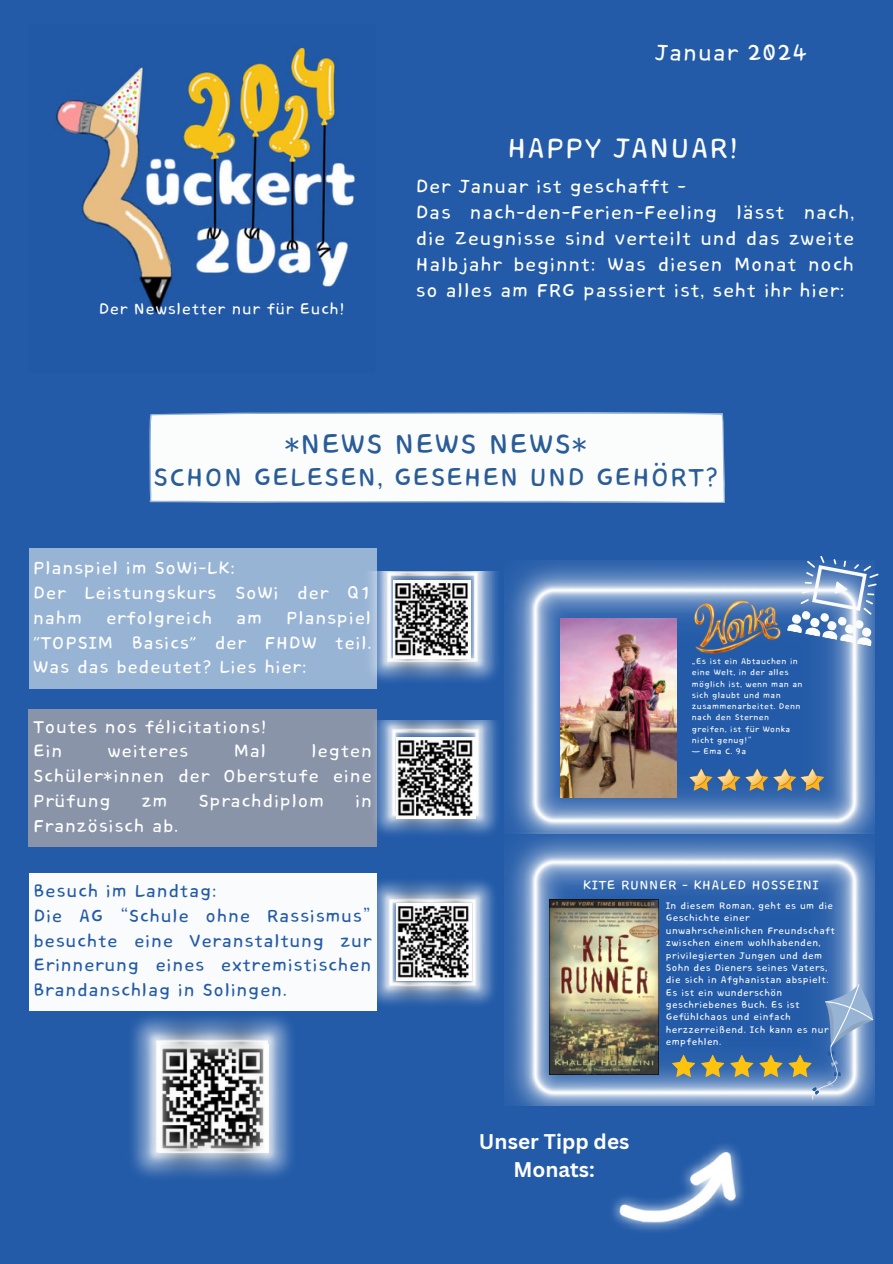
<style>
.page{position:relative;width:893px;height:1264px;background:#fff}
.page>*{position:absolute;margin:0;border:0;box-sizing:border-box;transform-origin:0 0}
.t1{font:35.55px "Core Bandi Face";color:#2a5c97}
.t2{font:35.55px "Core Bandi Face";color:#fafbfc}
.t3{font:32.55px "Core Bandi Face";color:#2a5c97}
.t4{font:28.65px "Core Bandi Face";color:#fbfdfd}
.t5{font:24px/25.8px "Core Bandi Face";color:#fff}
.t6{font:22.5px/24.8px "Core Bandi Face";color:#fff}
.t7{font:22.5px/24.8px "Core Bandi Face";color:#235ba8}
.t8{font:700 20.7px/28.2px "Canva Sans";color:#fff;text-align:center}
.t9{font:19.8px "Core Bandi Face";color:#fff}
.t10{font:16.5px "Core Bandi Face";color:#fefefe}
.t11{font:12px/12.3px "Core Bandi Face";color:#fff}
.t12{font:10.5px/11.2px "Core Bandi Face";color:#fff}
</style>
<div class="page">
<div style="left:0;top:0;width:892px;height:1263px;background:#235ba8"></div>
<div style="left:29px;top:548px;width:347px;height:141px;background:#98b4d5"></div>
<img style="left:370px;top:571px;width:127px;height:114px">
<div style="left:149px;top:412px;width:576px;height:91px;background:#fbfdfd"></div>
<div style="left:29px;top:873px;width:347px;height:137px;background:#fafbfc"></div>
<div style="left:29px;top:708px;width:348px;height:138px;background:#8994a9"></div>
<img style="left:504px;top:560px;width:370px;height:545px">
<img style="left:375px;top:720px;width:123px;height:115px">
<img style="left:612px;top:1144px;width:132px;height:87px">
<svg style="left:786px;top:556px;width:92px;height:90px"></svg>
<img style="left:561px;top:619px;width:115px;height:178px">
<img style="left:55px;top:45px;width:304px;height:269px">
<img style="left:376px;top:876px;width:119px;height:132px">
<img style="left:549px;top:899px;width:109px;height:175px">
<img style="left:692px;top:599px;width:90px;height:55px">
<svg style="left:672px;top:983px;width:201px;height:116px"></svg>
<svg style="left:689px;top:768px;width:135px;height:23px"></svg>
<img style="left:800px;top:768px;width:17px;height:17px">
<img style="left:394px;top:580px;width:76px;height:79px">
<img style="left:396px;top:737px;width:80px;height:81px">
<img style="left:396px;top:904px;width:75px;height:76px">
<img style="left:127px;top:1010px;width:171px;height:167px">
<h3 class="t4" style="left:655px;top:39px;width:154px">Januar 2024</h3>
<h1 class="t2" style="left:507px;top:130px;width:233px">HAPPY JANUAR!</h1>
<h3 class="t9" style="left:99px;top:299px;width:248px">Der Newsletter nur für Euch!</h3>
<h3 class="t5" style="left:416px;top:175px;width:440px">Der Januar ist geschafft -<br>Das nach-den-Ferien-Feeling lässt nach, die Zeugnisse sind verteilt und das zweite Halbjahr beginnt: Was diesen Monat noch so alles am FRG passiert ist, seht ihr hier:</h3>
<h1 class="t1" style="left:284px;top:425px;width:304px">*NEWS NEWS NEWS*</h1>
<h2 class="t3" style="left:153px;top:461px;width:567px">SCHON GELESEN, GESEHEN UND GEHÖRT?</h2>
<h3 class="t6" style="left:33px;top:556px;width:340px">Planspiel im SoWi-LK:<br>Der Leistungskurs SoWi der Q1 nahm erfolgreich am Planspiel "TOPSIM Basics" der FHDW teil.<br>Was das bedeutet? Lies hier:</h3>
<h3 class="t6" style="left:33px;top:715px;width:236px">Toutes nos félicitations!<br>Ein</h3>
<h3 class="t6" style="left:33px;top:739px;width:341px;text-align:justify;text-indent:278px">legten Schüler*innen der Oberstufe eine Prüfung</h3>
<h3 class="t6" style="left:108px;top:739px;width:83px">weiteres</h3>
<h3 class="t6" style="left:234px;top:739px;width:35px">Mal</h3>
<h3 class="t6" style="left:142px;top:789px;width:28px">zm</h3>
<h3 class="t6" style="left:198px;top:789px;width:128px">Sprachdiplom</h3>
<h3 class="t6" style="left:355px;top:789px;width:19px">in</h3>
<h3 class="t6" style="left:33px;top:814px;width:147px">Französisch ab.</h3>
<h3 class="t7" style="left:34px;top:879px;width:340px">Besuch im Landtag:<br>Die AG “Schule ohne Rassismus” besuchte eine Veranstaltung zur<br>Erinnerung eines extremistischen<br>Brandanschlag in Solingen.</h3>
<p class="t12" style="left:691px;top:656px;width:113px">„Es ist ein Abtauchen in eine Welt, in der alles möglich ist, wenn man an sich glaubt und man zusammenarbeitet. Denn nach den Sternen greifen, ist für Wonka nicht genug!“</p>
<p class="t12" style="left:691px;top:746px;width:56px">— Ema C. 9a</p>
<h3 class="t10" style="left:583px;top:877px;width:237px">KITE RUNNER - KHALED HOSSEINI</h3>
<h3 class="t8" style="left:479px;top:1127px;width:152px">Unser Tipp des<br>Monats:</h3>
<p class="t11" style="left:665px;top:900px;width:171px">In diesem Roman, geht es um die<br>Geschichte einer unwahrscheinlichen Freundschaft zwischen einem wohlhabenden, privilegierten Jungen und dem<br>Sohn des Dieners seines Vaters, die sich in Afghanistan abspielt.<br>Es ist ein wunderschön geschriebenes Buch. Es ist<br>Gefühlchaos und einfach herzzerreißend. Ich kann es nur empfehlen.</p>
</div>
